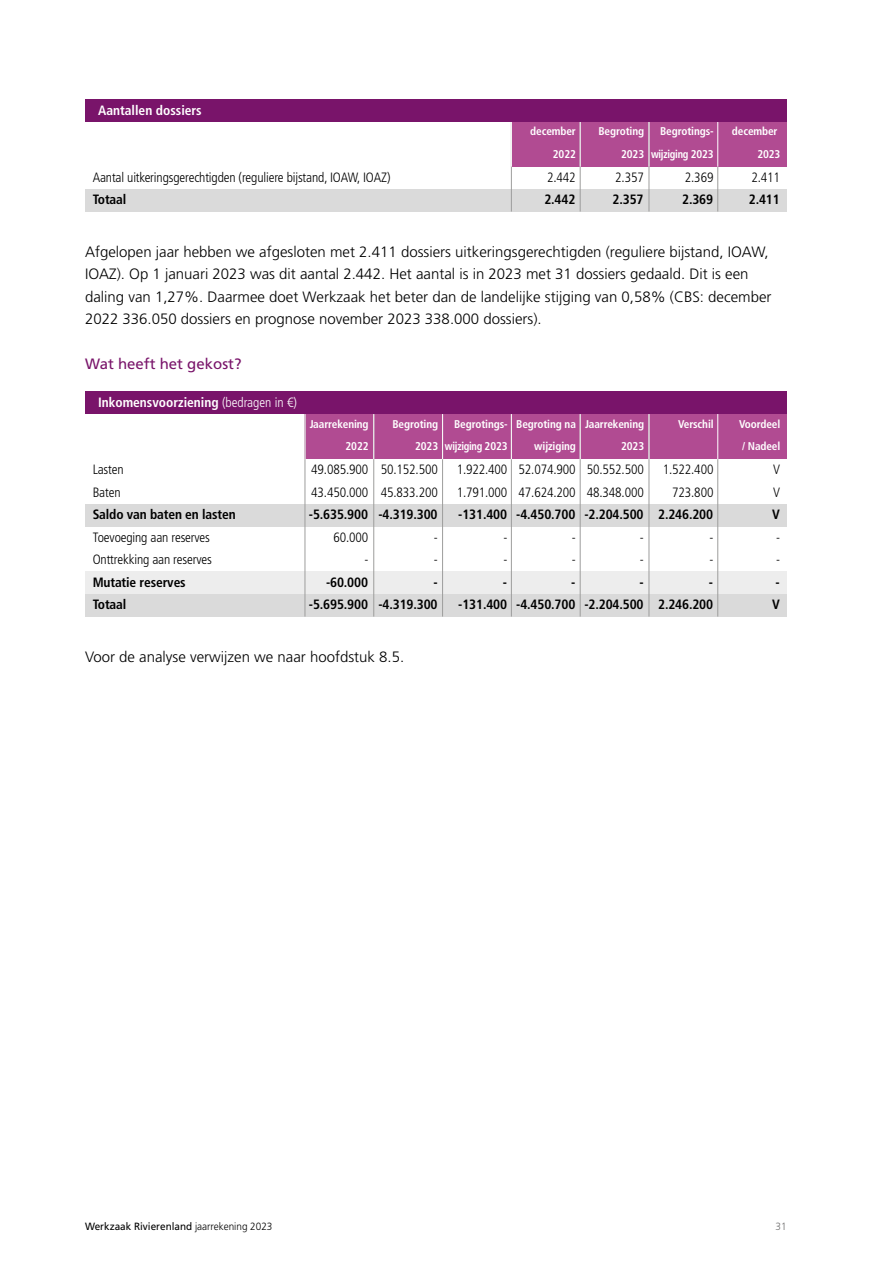
<style>
.page{position:relative;width:893px;height:1263px;background:#fff}
.page>*{position:absolute;margin:0;border:0;box-sizing:border-box;transform-origin:0 0}
.t1{font:300 15px/22.5px "Frutiger LT Std";color:#000}
.t2{font:15px "Frutiger LT Std";color:#79146a}
.t3{font:300 condensed 13.5px "Frutiger LT Std";letter-spacing:-.01em;color:#000}
.t4{font:700 condensed 13.5px "Frutiger LT Std";letter-spacing:-.01em;color:#000}
.t5{font:700 condensed 13.5px "Frutiger LT Std";color:#fff}
.t6{font:700 condensed 11.25px "Frutiger LT Std";letter-spacing:-.01em;color:#fff}
.t7{font:10.5px "Frutiger LT Std";color:#000;scale:.95 1}
.t8{font:300 10.5px "Frutiger LT Std";color:#706f6f;scale:.95 1}
.s1{font-weight:300}
</style>
<div class="page">
<div style="left:85px;top:189px;width:702px;height:23px;background:#dadada"></div>
<hr style="left:717px;top:122px;width:1px;height:90px;background:#9d9d9c">
<div style="left:511px;top:122px;width:276px;height:22px;background:#b14b92"></div>
<div style="left:511px;top:144px;width:276px;height:22px;background:#b14b92"></div>
<hr style="left:717px;top:121px;width:1px;height:46px;background:#fff">
<hr style="left:649px;top:122px;width:1px;height:90px;background:#9d9d9c">
<hr style="left:649px;top:121px;width:1px;height:46px;background:#fff">
<hr style="left:580px;top:122px;width:1px;height:90px;background:#9d9d9c">
<hr style="left:580px;top:121px;width:1px;height:46px;background:#fff">
<hr style="left:511px;top:122px;width:1px;height:90px;background:#9d9d9c">
<hr style="left:511px;top:121px;width:1px;height:46px;background:#fff">
<div style="left:85px;top:99px;width:702px;height:23px;background:#79146a"></div>
<div style="left:85px;top:594px;width:702px;height:23px;background:#dadada"></div>
<div style="left:85px;top:572px;width:702px;height:22px;background:#ededed"></div>
<div style="left:85px;top:504px;width:702px;height:23px;background:#dadada"></div>
<hr style="left:717px;top:414px;width:1px;height:203px;background:#9d9d9c">
<div style="left:305px;top:414px;width:482px;height:22px;background:#b14b92"></div>
<div style="left:305px;top:436px;width:482px;height:23px;background:#b14b92"></div>
<hr style="left:717px;top:414px;width:1px;height:45px;background:#fff">
<hr style="left:649px;top:414px;width:1px;height:203px;background:#9d9d9c">
<hr style="left:649px;top:414px;width:1px;height:45px;background:#fff">
<hr style="left:580px;top:414px;width:1px;height:203px;background:#9d9d9c">
<hr style="left:580px;top:414px;width:1px;height:45px;background:#fff">
<hr style="left:511px;top:414px;width:1px;height:203px;background:#9d9d9c">
<hr style="left:511px;top:414px;width:1px;height:45px;background:#fff">
<hr style="left:442px;top:414px;width:1px;height:203px;background:#9d9d9c">
<hr style="left:442px;top:414px;width:1px;height:45px;background:#fff">
<hr style="left:373px;top:414px;width:1px;height:203px;background:#9d9d9c">
<hr style="left:373px;top:414px;width:1px;height:45px;background:#fff">
<hr style="left:305px;top:414px;width:1px;height:203px;background:#9d9d9c">
<hr style="left:305px;top:414px;width:1px;height:45px;background:#fff">
<div style="left:85px;top:392px;width:702px;height:22px;background:#79146a"></div>
<p class="t5" style="left:98px;top:102px;width:105px">Aantallen dossiers</p>
<p class="t6" style="left:530px;top:125px;width:47px">december</p>
<p class="t6" style="left:598px;top:125px;width:47px">Begroting</p>
<p class="t6" style="left:660px;top:125px;width:55px">Begrotings-</p>
<p class="t6" style="left:732px;top:125px;width:47px">december</p>
<p class="t6" style="left:553px;top:147px;width:25px">2022</p>
<p class="t6" style="left:621px;top:147px;width:94px">2023 wijziging 2023</p>
<p class="t6" style="left:757px;top:147px;width:25px">2023</p>
<p class="t3" style="left:93px;top:169px;width:299px">Aantal uitkeringsgerechtigden (reguliere bijstand, IOAW, IOAZ)</p>
<p class="t3" style="left:547px;top:169px;width:30px">2.442</p>
<p class="t3" style="left:615px;top:169px;width:30px">2.357</p>
<p class="t3" style="left:685px;top:169px;width:30px">2.369</p>
<p class="t3" style="left:751px;top:169px;width:30px">2.411</p>
<p class="t4" style="left:93px;top:191px;width:35px">Totaal</p>
<p class="t4" style="left:544px;top:191px;width:33px">2.442</p>
<p class="t4" style="left:613px;top:191px;width:33px">2.357</p>
<p class="t4" style="left:682px;top:191px;width:33px">2.369</p>
<p class="t4" style="left:749px;top:191px;width:33px">2.411</p>
<p class="t1" style="left:85px;top:240px;width:688px">Afgelopen jaar hebben we afgesloten met 2.411 dossiers uitkeringsgerechtigden (reguliere bijstand, IOAW, IOAZ). Op 1 januari 2023 was dit aantal 2.442. Het aantal is in 2023 met 31 dossiers gedaald. Dit is een daling van 1,27%. Daarmee doet Werkzaak het beter dan de landelijke stijging van 0,58% (CBS: december 2022 336.050 dossiers en prognose november 2023 338.000 dossiers).</p>
<p class="t2" style="left:85px;top:355px;width:158px">Wat heeft het gekost?</p>
<p class="t5" style="left:98px;top:395px;width:200px">Inkomensvoorziening <span class="s1">(bedragen in €)</span></p>
<p class="t6" style="left:310px;top:417px;width:60px">Jaarrekening</p>
<p class="t6" style="left:392px;top:417px;width:47px">Begroting</p>
<p class="t6" style="left:454px;top:417px;width:192px">Begrotings- Begroting na Jaarrekening</p>
<p class="t6" style="left:678px;top:417px;width:37px">Verschil</p>
<p class="t6" style="left:739px;top:417px;width:43px">Voordeel</p>
<p class="t6" style="left:346px;top:440px;width:25px">2022</p>
<p class="t6" style="left:415px;top:440px;width:94px">2023 wijziging 2023</p>
<p class="t6" style="left:534px;top:440px;width:43px">wijziging</p>
<p class="t6" style="left:621px;top:440px;width:25px">2023</p>
<p class="t6" style="left:742px;top:440px;width:40px">/ Nadeel</p>
<p class="t3" style="left:93px;top:462px;width:33px">Lasten</p>
<p class="t3" style="left:311px;top:462px;width:128px">49.085.900 50.152.500</p>
<p class="t3" style="left:457px;top:462px;width:189px">1.922.400 52.074.900 50.552.500</p>
<p class="t3" style="left:663px;top:462px;width:52px">1.522.400</p>
<p class="t3" style="left:773px;top:462px;width:9px">V</p>
<p class="t3" style="left:93px;top:484px;width:29px">Baten</p>
<p class="t3" style="left:311px;top:484px;width:128px">43.450.000 45.833.200</p>
<p class="t3" style="left:457px;top:484px;width:189px">1.791.000 47.624.200 48.348.000</p>
<p class="t3" style="left:672px;top:484px;width:43px">723.800</p>
<p class="t3" style="left:773px;top:484px;width:9px">V</p>
<p class="t4" style="left:93px;top:506px;width:145px">Saldo van baten en lasten</p>
<p class="t4" style="left:309px;top:506px;width:130px">-5.635.900 -4.319.300</p>
<p class="t4" style="left:458px;top:506px;width:256px">-131.400 -4.450.700 -2.204.500 2.246.200</p>
<p class="t4" style="left:772px;top:506px;width:9px">V</p>
<p class="t3" style="left:93px;top:529px;width:119px">Toevoeging aan reserves</p>
<p class="t3" style="left:333px;top:529px;width:36px">60.000</p>
<p class="t3" style="left:434px;top:529px;width:5px">-</p>
<p class="t3" style="left:503px;top:529px;width:5px">-</p>
<p class="t3" style="left:572px;top:529px;width:5px">-</p>
<p class="t3" style="left:640px;top:529px;width:5px">-</p>
<p class="t3" style="left:709px;top:529px;width:5px">-</p>
<p class="t3" style="left:776px;top:529px;width:5px">-</p>
<p class="t3" style="left:93px;top:552px;width:121px">Onttrekking aan reserves</p>
<p class="t3" style="left:364px;top:552px;width:5px">-</p>
<p class="t3" style="left:434px;top:552px;width:5px">-</p>
<p class="t3" style="left:503px;top:552px;width:5px">-</p>
<p class="t3" style="left:572px;top:552px;width:5px">-</p>
<p class="t3" style="left:640px;top:552px;width:5px">-</p>
<p class="t3" style="left:709px;top:552px;width:5px">-</p>
<p class="t3" style="left:776px;top:552px;width:5px">-</p>
<p class="t4" style="left:93px;top:574px;width:95px">Mutatie reserves</p>
<p class="t4" style="left:326px;top:574px;width:44px">-60.000</p>
<p class="t4" style="left:433px;top:574px;width:6px">-</p>
<p class="t4" style="left:503px;top:574px;width:6px">-</p>
<p class="t4" style="left:571px;top:574px;width:6px">-</p>
<p class="t4" style="left:639px;top:574px;width:6px">-</p>
<p class="t4" style="left:709px;top:574px;width:6px">-</p>
<p class="t4" style="left:776px;top:574px;width:6px">-</p>
<p class="t4" style="left:93px;top:596px;width:35px">Totaal</p>
<p class="t4" style="left:309px;top:596px;width:130px">-5.695.900 -4.319.300</p>
<p class="t4" style="left:458px;top:596px;width:256px">-131.400 -4.450.700 -2.204.500 2.246.200</p>
<p class="t4" style="left:772px;top:596px;width:9px">V</p>
<p class="t1" style="left:85px;top:645px;width:321px">Voor de analyse verwijzen we naar hoofdstuk 8.5.</p>
<p class="t7" style="left:85px;top:1220px;width:199px">Werkzaak Rivierenland <span class="s1">jaarrekening 2023</span></p>
<p class="t8" style="left:776px;top:1220px;width:13px">31</p>
</div>
